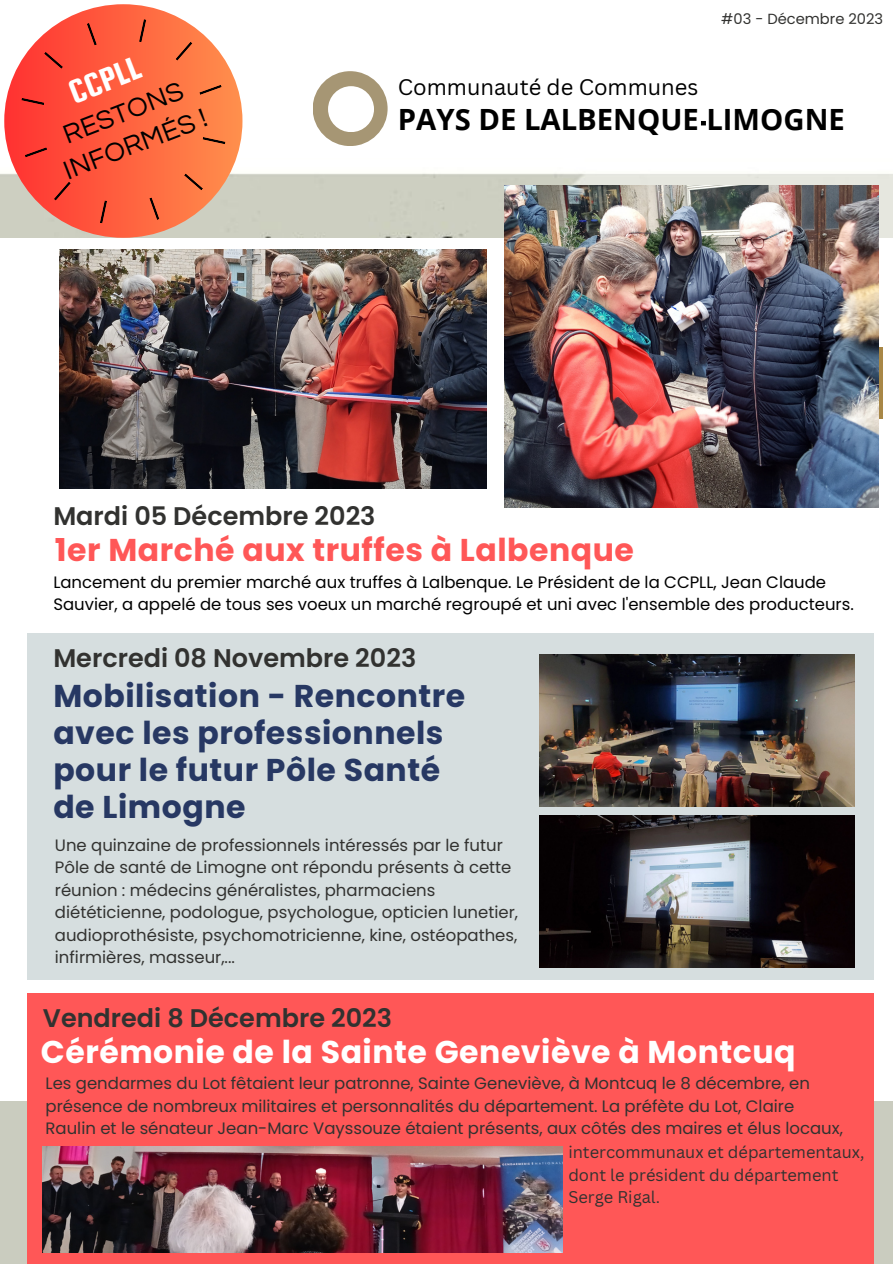
<style>
.page{position:relative;width:893px;height:1264px;background:#fff}
.page>*{position:absolute;margin:0;border:0;box-sizing:border-box;transform-origin:0 0}
.t1{font:34.95px "Squada One";color:#fff}
.t2{font:700 31.5px/37.2px "Poppins";letter-spacing:.015em;color:#273863}
.t3{font:700 31.5px "Poppins";letter-spacing:.015em;color:#fff}
.t4{font:700 31.5px "Poppins";letter-spacing:.015em;color:#ff5757}
.t5{font:700 29.25px "Open Sans";color:#000}
.t6{font:27.45px/33.8px "Questrial";color:#000;text-align:center}
.t7{font:600 25.5px "Poppins";color:#323230}
.t8{font:21.9px "Canva Sans";color:#000}
.t9{font:16.5px/22.5px "Poppins";color:#323230}
.t10{font:16.5px/22.5px "Poppins";color:#000}
.t11{font:16.5px/22.5px "Canva Sans";color:#323230}
.t12{font:14.7px "Poppins";color:#323230}
</style>
<div class="page">
<img style="left:0;top:158px;width:892px;height:79px">
<div style="left:27px;top:633px;width:846px;height:346px;background:#d6dedf"></div>
<div style="left:0;top:1100px;width:892px;height:163px;background:#caccbf"></div>
<svg style="left:878px;top:347px;width:5px;height:72px"></svg>
<div style="left:312px;top:71px;width:75px;height:75px;background:#a69674;border-radius:50%"></div>
<div style="left:328px;top:86px;width:46px;height:46px;background:#fff;border-radius:50%"></div>
<svg style="left:701px;top:121px;width:4px;height:4px"></svg>
<img style="left:59px;top:250px;width:428px;height:238px">
<div style="left:4px;top:4px;width:238px;height:234px;background:linear-gradient(to right,#f33,#ff8f4c);border-radius:50%"></div>
<svg style="left:149px;top:197px;width:10px;height:23px"></svg>
<svg style="left:87px;top:23px;width:10px;height:23px"></svg>
<svg style="left:25px;top:147px;width:22px;height:10px"></svg>
<svg style="left:199px;top:85px;width:23px;height:10px"></svg>
<svg style="left:100px;top:200px;width:7px;height:23px"></svg>
<svg style="left:139px;top:19px;width:7px;height:23px"></svg>
<svg style="left:21px;top:98px;width:23px;height:7px"></svg>
<svg style="left:202px;top:137px;width:24px;height:7px"></svg>
<svg style="left:54px;top:181px;width:17px;height:20px"></svg>
<svg style="left:175px;top:42px;width:17px;height:19px"></svg>
<svg style="left:44px;top:52px;width:19px;height:17px"></svg>
<svg style="left:184px;top:173px;width:19px;height:17px"></svg>
<img style="left:504px;top:185px;width:374px;height:322px">
<img style="left:539px;top:816px;width:315px;height:151px">
<img style="left:539px;top:655px;width:315px;height:151px">
<div style="left:27px;top:993px;width:846px;height:270px;background:#ff5757"></div>
<img style="left:43px;top:1146px;width:520px;height:105px">
<p class="t1" style="left:64px;top:75px;width:75px;rotate:-21deg">CCPLL</p>
<p class="t6" style="left:47px;top:124px;width:153px;rotate:-21deg">RESTONS<br>INFORMÉS !</p>
<p class="t8" style="left:398px;top:72px;width:302px">Communauté de Communes</p>
<p class="t12" style="left:721px;top:9px;width:163px">#03 - Décembre 2023</p>
<p class="t5" style="left:398px;top:99px;width:448px">PAYS DE LALBENQUE LIMOGNE</p>
<p class="t7" style="left:53px;top:498px;width:324px">Mardi 05 Décembre 2023</p>
<p class="t4" style="left:55px;top:527px;width:580px">1er Marché aux truffes à Lalbenque</p>
<p class="t10" style="left:53px;top:570px;width:801px">Lancement du premier marché aux truffes à Lalbenque. Le Président de la CCPLL, Jean Claude<br>Sauvier, a appelé de tous ses voeux un marché regroupé et uni avec l'ensemble des producteurs.</p>
<p class="t7" style="left:53px;top:640px;width:364px">Mercredi 08 Novembre 2023</p>
<p class="t2" style="left:53px;top:677px;width:413px">Mobilisation - Rencontre avec les professionnels pour le futur Pôle Santé de Limogne</p>
<p class="t9" style="left:55px;top:833px;width:464px">Une quinzaine de professionnels intéressés par le futur Pôle de santé de Limogne ont répondu présents à cette réunion : médecins généralistes, pharmaciens diététicienne, podologue, psychologue, opticien lunetier, audioprothésiste, psychomotricienne, kine, ostéopathes, infirmières, masseur,...</p>
<p class="t7" style="left:43px;top:1000px;width:351px">Vendredi 8 Décembre 2023</p>
<p class="t3" style="left:41px;top:1029px;width:756px">Cérémonie de la Sainte Geneviève à Montcuq</p>
<p class="t9" style="left:46px;top:1071px;width:798px">Les gendarmes du Lot fêtaient leur patronne, Sainte Geneviève, à Montcuq le 8 décembre, en présence de nombreux militaires et personnalités du département. La préfète du Lot, Claire<br>Raulin et le sénateur Jean-Marc Vayssouze étaient présents, aux côtés des maires et élus locaux,</p>
<p class="t11" style="left:568px;top:1140px;width:297px">intercommunaux et départementaux, dont le président du département<br>Serge Rigal.</p>
</div>
